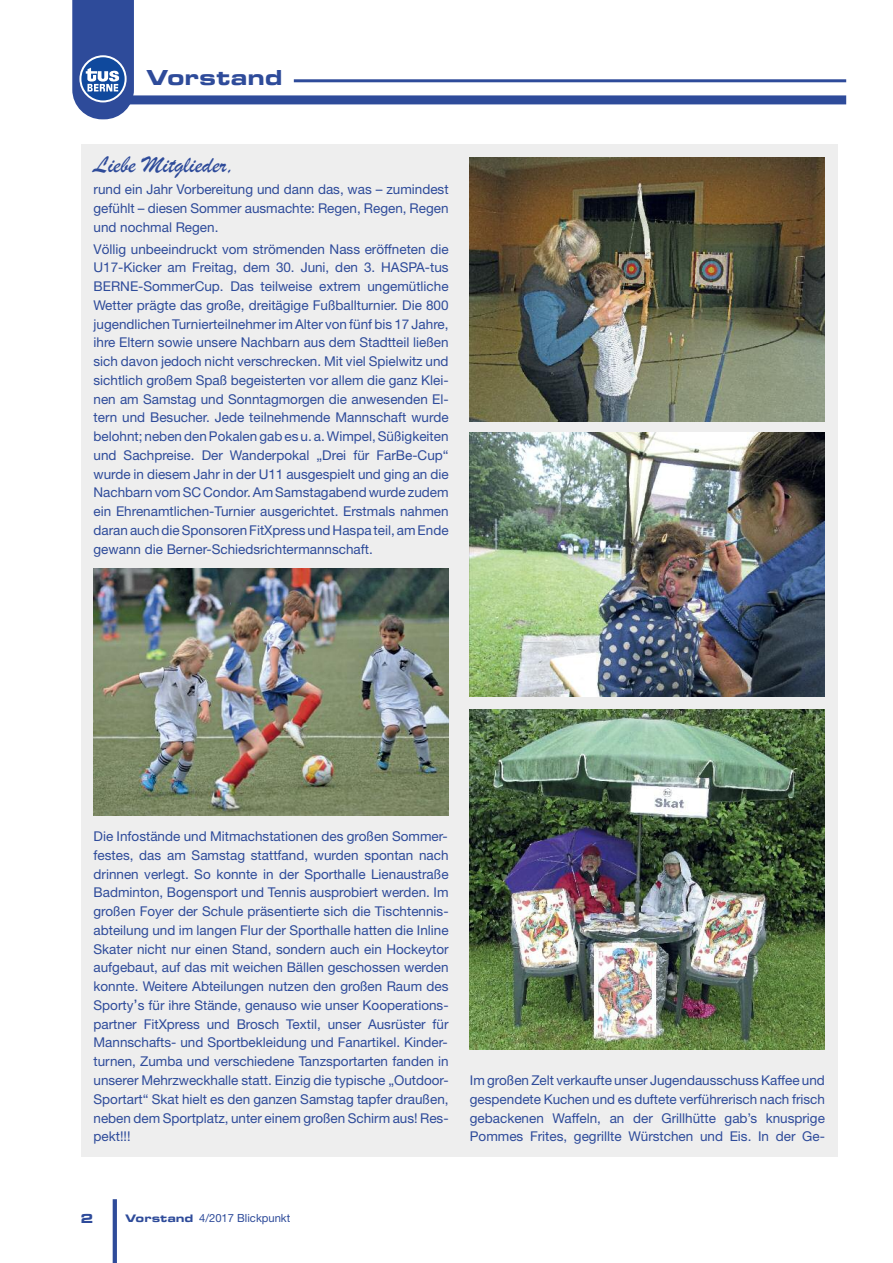
<style>
.page{position:relative;width:893px;height:1263px;background:#fff}
.page>*{position:absolute;margin:0;border:0;box-sizing:border-box;transform-origin:0 0}
.t1{font:24.3px "Brush Script";color:#2e4b9a}
.t2{font:22.5px "Microgramma D Bold Exte";letter-spacing:.05em;color:#2e4b9a}
.t3{font:13.5px/18.8px "Helvetica Neue";color:#2e4b9a;text-align:justify}
.t4{font:13.5px "Microgramma Bold Ext";color:#2e4b9a}
.t5{font:11.25px "Helvetica Neue";color:#2e4b9a}
.s1{font-family:"Lucida Grande"}
.s2{font-family:"Microgramma D Bold Exte"}
</style>
<div class="page">
<hr style="left:113px;top:1199px;width:4px;height:64px;background:#2e4b9a">
<div style="left:81px;top:145px;width:757px;height:1012px;background:#eee"></div>
<hr style="left:294px;top:79px;width:552px;height:3px;background:#2e4b9a">
<div style="left:94px;top:95px;width:752px;height:9px;background:#2e4b9a"></div>
<svg style="left:72px;top:0;width:62px;height:119px;background:#4764a8"></svg>
<img style="left:94px;top:569px;width:355px;height:246px">
<img style="left:470px;top:709px;width:355px;height:340px">
<img style="left:470px;top:433px;width:355px;height:263px">
<img style="left:470px;top:157px;width:355px;height:264px">
<h2 class="t2" style="left:147px;top:64px;width:137px">Vorstand</h2>
<h1 class="t1" style="left:94px;top:149px;width:143px">Liebe Mitglieder,</h1>
<p class="t3" style="left:94px;top:181px;width:357px">rund ein Jahr Vorbereitung und dann das, was – zumindest gefühlt – diesen Sommer ausmachte: Regen, Regen, Regen und nochmal Regen.</p>
<p class="t3" style="left:94px;top:241px;width:357px">Völlig unbeeindruckt vom strömenden Nass eröffneten die U17-Kicker am Freitag, dem 30. Juni, den 3. HASPA-tus BERNE-SommerCup. Das teilweise extrem ungemütliche Wetter prägte das große, dreitägige Fußballturnier. Die 800 jugendlichen Turnierteilnehmer im Alter von fünf bis 17 Jahre, ihre Eltern sowie unsere Nachbarn aus dem Stadtteil ließen sich davon jedoch nicht verschrecken. Mit viel Spielwitz und sichtlich großem Spaß begeisterten vor allem die ganz Klei&shy;nen am Samstag und Sonntagmorgen die anwesenden El&shy;tern und Besucher. Jede teilnehmende Mannschaft wurde belohnt; neben denPokalen gab es u. a.Wimpel,Süßigkeiten und Sachpreise. Der Wanderpokal „Drei für FarBe-Cup“ wurde in diesem Jahr in der U11 ausgespielt und ging an die Nachbarn vom SC Condor.Am Samstagabendwurde zudem ein Ehrenamtlichen-Turnier ausgerichtet. Erstmals nahmen daran auch dieSponsoren FitXpress und Haspa teil, am Ende gewann die Berner-Schiedsrichtermannschaft.</p>
<p class="t3" style="left:94px;top:828px;width:357px">Die Infostände und Mitmachstationen des großen Sommer&shy;festes, das am Samstag stattfand, wurden spontan nach drinnen verlegt. So konnte in der Sporthalle Lienaustraße Badminton, Bogensport und Tennis ausprobiert werden. Im großen Foyer der Schule präsentierte sich die Tischtennis&shy;abteilung und im langen Flur der Sporthalle hatten die Inline Skater nicht nur einen Stand, sondern auch ein Hockeytor aufgebaut, auf das mit weichen Bällen geschossen werden konnte. Weitere Abteilungen nutzen den großen Raum des Sporty<span class="s1">’</span>s für ihre Stände, genauso wie unser Kooperations&shy;partner FitXpress und Brosch Textil, unser Ausrüster für Mannschafts- und Sportbekleidung und Fanartikel. Kinder&shy;turnen, Zumba und verschiedene Tanzsportarten fanden in unserer Mehrzweckhalle statt. Einzig die typische „Outdoor-Sportart“ Skat hielt es den ganzen Samstag tapfer draußen, neben dem Sportplatz, unter einem großen Schirm aus! Res&shy;pekt!!!</p>
<p class="t3" style="left:470px;top:1072px;width:357px">Im großen Zelt verkaufte unser Jugendausschuss Kaffee und gespendete Kuchen und es duftete verführerisch nach frisch gebackenen Waffeln, an der Grillhütte gab’s knusprige Pommes Frites, gegrillte Würstchen und Eis. In der Ge-</p>
<p class="t4" style="left:81px;top:1213px;width:14px">2</p>
<p class="t5" style="left:125px;top:1214px;width:166px"><span class="s2">Vorstand</span> 4/2017 Blickpunkt</p>
</div>
